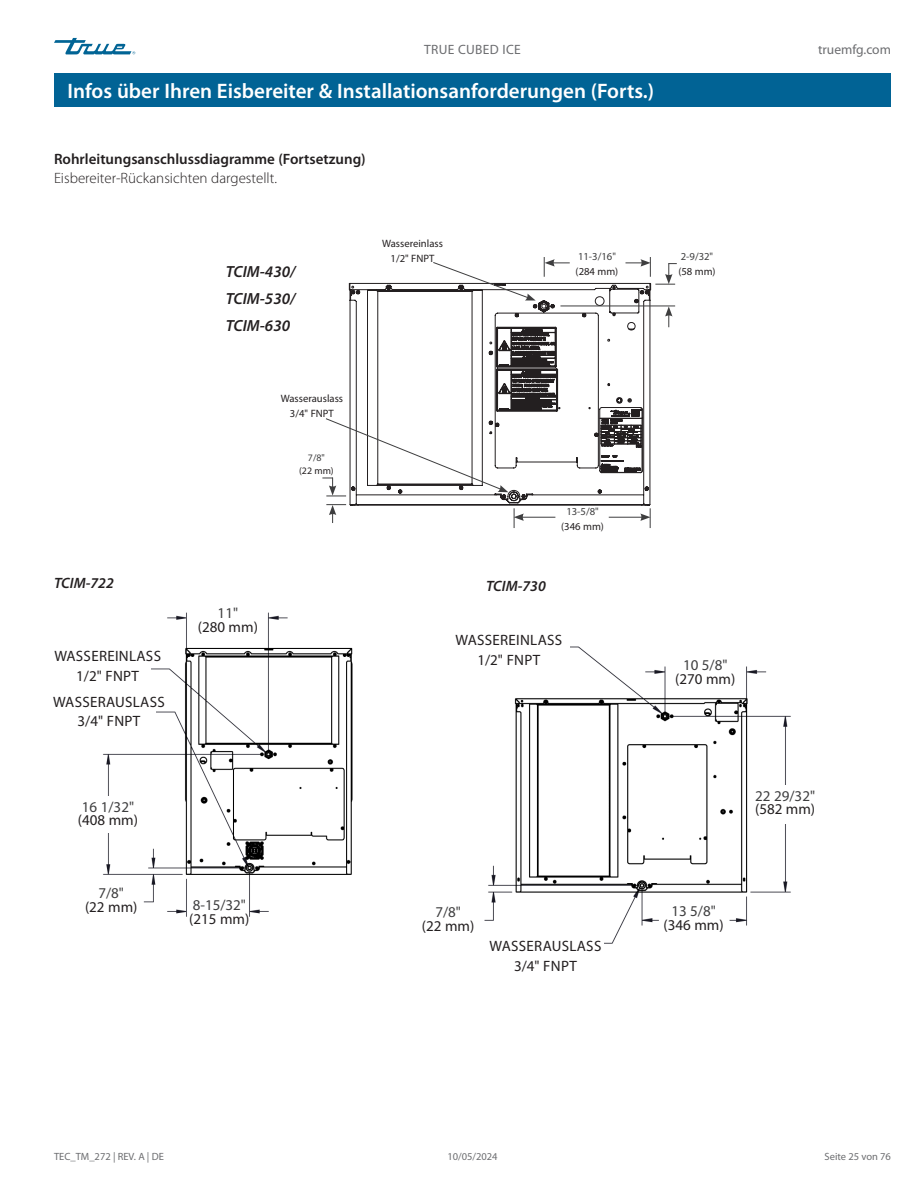
<style>
.page{position:relative;width:918px;height:1188px;background:#fff}
.page>*{position:absolute;margin:0;border:0;box-sizing:border-box;transform-origin:0 0}
.Title_bar_Page_header{font:600 21px "Myriad Pro";color:#fff}
.Subhead_H3{font:italic 600 16.2px/27.5px "Myriad Pro";color:#231f20}
.TOC_subhead_BOLD{font:15px "Myriad Pro";letter-spacing:.02em;color:#231f20}
.TOC_subhead_BOLD-2{font:15px "Myriad Pro";color:#3e3e3f}
.Subhead_NO_underscore_H2{font:600 15px "Myriad Pro";color:#231f20}
.Body_Text_light_Normal{font:300 15px "Myriad Pro";color:#231f20}
.Subhead_H3-2{font:italic 600 15px "Myriad Pro";color:#231f20}
.t1{font:13.5px "Myriad Pro";letter-spacing:.025em;color:#6c6d70}
.t2{font:13.5px "Myriad Pro";color:#6c6d70}
.TOC_subhead_BOLD-3{font:10.65px "Myriad Pro";color:#231f20}
.TOC_subhead_BOLD-4{font:10.65px "Myriad Pro";color:#3e3e3f}
.t3{font:10.5px "Myriad Pro";color:#6c6d70}
.TOC_subhead_BOLD-5{font:9.9px "Myriad Pro";color:#231f20}
.TOC_subhead_BOLD-6{font:9.9px "Myriad Pro";color:#3e3e3f}
</style>
<div class="page">
<svg style="left:54px;top:38px;width:81px;height:16px"></svg>
<div style="left:54px;top:73px;width:837px;height:34px;background:#016395"></div>
<svg style="left:349px;top:283px;width:302px;height:222px"></svg>
<svg style="left:599px;top:407px;width:44px;height:66px"></svg>
<svg style="left:544px;top:257px;width:26px;height:20px"></svg>
<hr style="left:521px;top:517px;width:34px;height:1px;background:#3e3e3f">
<svg style="left:514px;top:508px;width:10px;height:20px"></svg>
<svg style="left:326px;top:504px;width:20px;height:19px"></svg>
<hr style="left:560px;top:306px;width:115px;height:1px;background:#3e3e3f">
<hr style="left:609px;top:517px;width:34px;height:1px;background:#3e3e3f">
<svg style="left:640px;top:508px;width:11px;height:20px"></svg>
<svg style="left:626px;top:257px;width:51px;height:28px"></svg>
<svg style="left:665px;top:306px;width:7px;height:21px"></svg>
<svg style="left:322px;top:418px;width:186px;height:79px"></svg>
<svg style="left:432px;top:262px;width:104px;height:39px"></svg>
<img style="left:103px;top:612px;width:250px;height:305px">
<div style="left:56px;top:704px;width:100px;height:38px;background:#fff"></div>
<div style="left:82px;top:643px;width:89px;height:21px;background:#fff"></div>
<div style="left:72px;top:633px;width:79px;height:52px;background:#fff"></div>
<div style="left:198px;top:591px;width:60px;height:47px;background:#fff"></div>
<div style="left:75px;top:796px;width:65px;height:37px;background:#fff"></div>
<div style="left:78px;top:881px;width:65px;height:45px;background:#fff"></div>
<div style="left:190px;top:890px;width:57px;height:43px;background:#fff"></div>
<img style="left:484px;top:646px;width:307px;height:298px">
<div style="left:481px;top:638px;width:89px;height:41px;background:#fff"></div>
<div style="left:673px;top:648px;width:65px;height:45px;background:#fff"></div>
<div style="left:753px;top:785px;width:67px;height:39px;background:#fff"></div>
<div style="left:663px;top:902px;width:63px;height:41px;background:#fff"></div>
<div style="left:502px;top:932px;width:102px;height:44px;background:#fff"></div>
<p class="t1" style="left:424px;top:42px;width:98px">TRUE CUBED ICE</p>
<p class="Title_bar_Page_header" style="left:68px;top:78px;width:588px">Infos über Ihren Eisbereiter &amp; Installationsanforderungen (Forts.)</p>
<p class="Subhead_NO_underscore_H2" style="left:54px;top:150px;width:313px">Rohrleitungsanschlussdiagramme (Fortsetzung)</p>
<p class="Body_Text_light_Normal" style="left:54px;top:170px;width:225px">Eisbereiter-Rückansichten dargestellt.</p>
<p class="Subhead_H3" style="left:226px;top:257px;width:71px">TCIM-430/</p>
<p class="Subhead_H3" style="left:226px;top:284px;width:71px">TCIM-530/<br>TCIM-630</p>
<p class="TOC_subhead_BOLD-3" style="left:382px;top:237px;width:62px">Wassereinlass</p>
<p class="TOC_subhead_BOLD-3" style="left:391px;top:252px;width:45px">1/2" FNPT</p>
<p class="TOC_subhead_BOLD-4" style="left:578px;top:250px;width:39px">11-3/16"</p>
<p class="TOC_subhead_BOLD-3" style="left:576px;top:264px;width:44px">(284 mm)</p>
<p class="TOC_subhead_BOLD-4" style="left:681px;top:250px;width:34px">2-9/32"</p>
<p class="TOC_subhead_BOLD-3" style="left:678px;top:265px;width:39px">(58 mm)</p>
<p class="t2" style="left:818px;top:42px;width:74px">truemfg.com</p>
<p class="TOC_subhead_BOLD-3" style="left:281px;top:392px;width:64px">Wasserauslass</p>
<p class="TOC_subhead_BOLD-3" style="left:290px;top:407px;width:45px">3/4" FNPT</p>
<p class="TOC_subhead_BOLD-6" style="left:308px;top:451px;width:18px">7/8"</p>
<p class="TOC_subhead_BOLD-5" style="left:299px;top:465px;width:36px">(22 mm)</p>
<p class="TOC_subhead_BOLD-4" style="left:566px;top:505px;width:34px">13-5/8"</p>
<p class="TOC_subhead_BOLD-3" style="left:561px;top:519px;width:44px">(346 mm)</p>
<p class="Subhead_H3-2" style="left:54px;top:573px;width:61px">TCIM-722</p>
<p class="Subhead_H3-2" style="left:486px;top:577px;width:61px">TCIM-730</p>
<p class="TOC_subhead_BOLD" style="left:54px;top:647px;width:108px">WASSEREINLASS</p>
<p class="TOC_subhead_BOLD" style="left:76px;top:667px;width:64px">1/2" FNPT</p>
<p class="TOC_subhead_BOLD" style="left:53px;top:692px;width:113px">WASSERAUSLASS</p>
<p class="TOC_subhead_BOLD" style="left:78px;top:712px;width:64px">3/4" FNPT</p>
<p class="TOC_subhead_BOLD-2" style="left:82px;top:797px;width:54px">16 1/32"</p>
<p class="TOC_subhead_BOLD" style="left:78px;top:811px;width:62px">(408 mm)</p>
<p class="TOC_subhead_BOLD-2" style="left:218px;top:604px;width:22px">11"</p>
<p class="TOC_subhead_BOLD" style="left:198px;top:618px;width:62px">(280 mm)</p>
<p class="TOC_subhead_BOLD" style="left:456px;top:631px;width:108px">WASSEREINLASS</p>
<p class="TOC_subhead_BOLD" style="left:477px;top:651px;width:64px">1/2" FNPT</p>
<p class="TOC_subhead_BOLD-2" style="left:98px;top:884px;width:27px">7/8"</p>
<p class="TOC_subhead_BOLD" style="left:85px;top:897px;width:54px">(22 mm)</p>
<p class="TOC_subhead_BOLD-2" style="left:435px;top:903px;width:27px">7/8"</p>
<p class="TOC_subhead_BOLD" style="left:422px;top:917px;width:54px">(22 mm)</p>
<p class="TOC_subhead_BOLD-2" style="left:193px;top:896px;width:55px">8-15/32"</p>
<p class="TOC_subhead_BOLD" style="left:189px;top:909px;width:62px">(215 mm)</p>
<p class="TOC_subhead_BOLD" style="left:490px;top:937px;width:113px">WASSERAUSLASS</p>
<p class="TOC_subhead_BOLD" style="left:514px;top:956px;width:64px">3/4" FNPT</p>
<p class="TOC_subhead_BOLD-2" style="left:683px;top:656px;width:46px">10 5/8"</p>
<p class="TOC_subhead_BOLD" style="left:675px;top:670px;width:62px">(270 mm)</p>
<p class="TOC_subhead_BOLD-2" style="left:755px;top:786px;width:61px">22 29/32"</p>
<p class="TOC_subhead_BOLD" style="left:755px;top:800px;width:62px">(582 mm)</p>
<p class="TOC_subhead_BOLD-2" style="left:671px;top:902px;width:46px">13 5/8"</p>
<p class="TOC_subhead_BOLD" style="left:664px;top:916px;width:62px">(346 mm)</p>
<p class="t3" style="left:54px;top:1150px;width:111px">TEC_TM_272 | REV. A | DE</p>
<p class="t3" style="left:447px;top:1150px;width:52px">10/05/2024</p>
<p class="t3" style="left:825px;top:1150px;width:68px">Seite 25 von 76</p>
</div>
